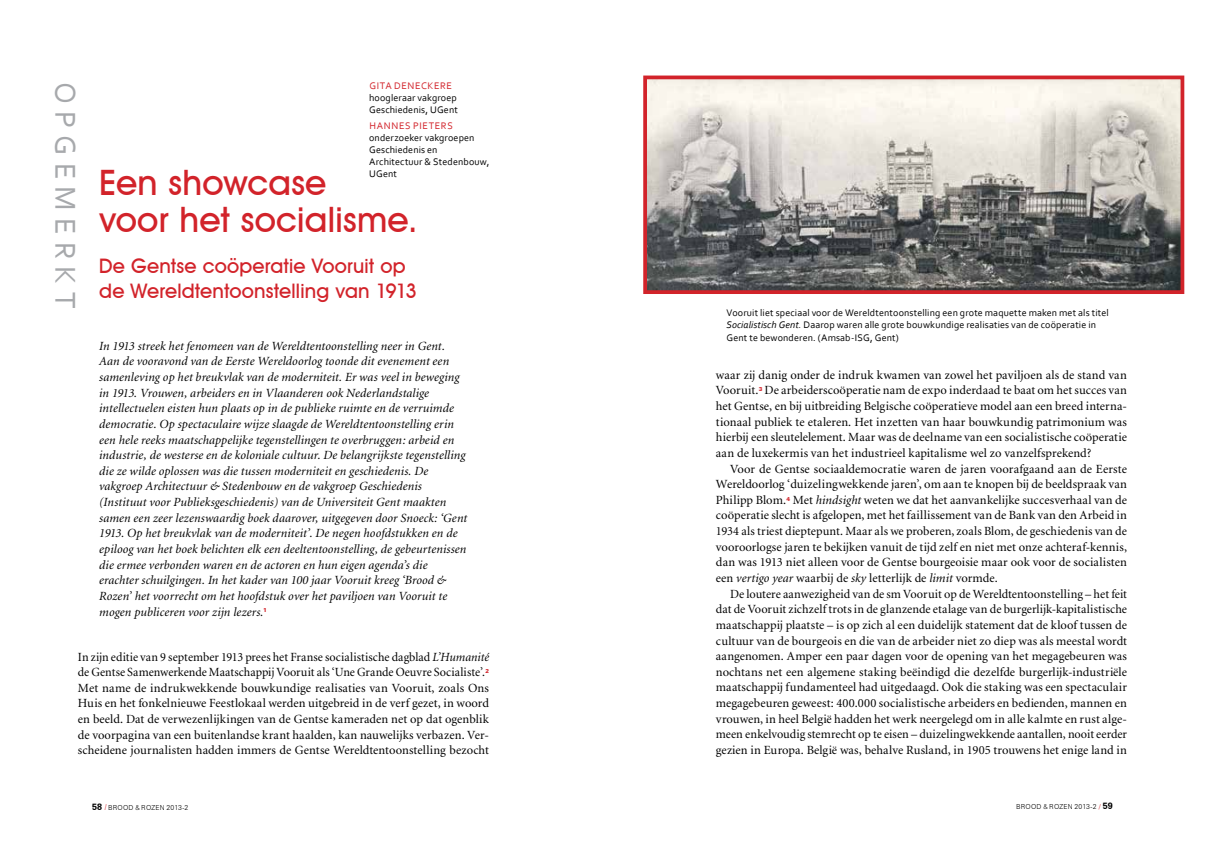
<style>
.page{position:relative;width:1205px;height:851px;background:#fff}
.page>*{position:absolute;margin:0;border:0;box-sizing:border-box;transform-origin:0 0}
.t1{font:500 35px/37.5px "Avant Garde IT Cby BT";letter-spacing:.005em;color:#d2232a}
.t2{font:30px "Corbel";letter-spacing:.235em;color:#a7a9ac}
.t3{font:500 20px/25px "Avant Garde IT Cby BT";letter-spacing:.01em;color:#d2232a}
.t4{font:12.5px/15.6px "Minion";letter-spacing:.005em;color:#000}
.t5{font:italic 12.5px/15.6px "Minion";letter-spacing:.01em;color:#000}
.t6{font:10px/12px "Corbel";letter-spacing:.015em;color:#000}
.t7{font:300 6.88px "Zurich BT";letter-spacing:.025em;color:#000}
.t8{font:900 5.5px "Zurich BT";color:#d2232a}
.s1{color:#d2232a}
.s2{font-style:italic}
.s3{font-weight:700;font-size:9px}
.s4{font-family:"Candara";font-weight:400;color:#d2232a}
.s5{font-family:"Futura BT"}
.s6{font-weight:400;color:#d2232a}
</style>
<div class="page">
<svg style="left:643px;top:75px;width:542px;height:219px;background:#aaa09c"></svg>
<p class="t2" style="left:84px;top:82px;width:228px;rotate:90deg">o pgemerk t</p>
<p class="t6" style="left:369px;top:79px;width:90px"><span class="s1">Gita Deneckere </span>hoogleraar vakgroep<br>Geschiedenis, UGent</p>
<p class="t6" style="left:369px;top:119px;width:122px"><span class="s1">Hannes Pieters </span>onderzoeker vakgroepen<br>Geschiedenis en<br>Architectuur &amp; Stedenbouw,<br>UGent</p>
<p class="t1" style="left:99px;top:163px;width:320px">Een showcase<br>voor het socialisme.</p>
<p class="t3" style="left:99px;top:253px;width:319px">De Gentse coöperatie Vooruit op de Wereldtentoonstelling van 1913</p>
<p class="t5" style="left:99px;top:338px;width:369px">In 1913 streek het fenomeen van de Wereldtentoonstelling neer in Gent.<br>Aan de vooravond van de Eerste Wereldoorlog toonde dit evenement een samenleving op het breukvlak van de moderniteit. Er was veel in beweging in 1913. Vrouwen, arbeiders en in Vlaanderen ook Nederlandstalige intellectuelen eisten hun plaats op in de publieke ruimte en de verruimde democratie. Op spectaculaire wijze slaagde de Wereldtentoonstelling erin een hele reeks maatschappelijke tegenstellingen te overbruggen: arbeid en industrie, de westerse en de koloniale cultuur. De belangrijkste tegenstelling die ze wilde oplossen was die tussen moderniteit en geschiedenis. De vakgroep Architectuur &amp; Stedenbouw en de vakgroep Geschiedenis (Instituut voor Publieksgeschiedenis) van de Universiteit Gent maakten samen een zeer lezenswaardig boek daarover, uitgegeven door Snoeck: ‘Gent 1913. Op het breukvlak van de moderniteit’. De negen hoofdstukken en de epiloog van het boek belichten elk een deeltentoonstelling, de gebeurtenissen die ermee verbonden waren en de actoren en hun eigen agenda’s die erachter schuilgingen. In het kader van 100 jaar Vooruit kreeg ‘Brood &amp; Rozen’ het voorrecht om het hoofdstuk over het paviljoen van Vooruit te mogen publiceren voor zijn lezers.</p>
<p class="t8" style="left:263px;top:607px;width:5px">1</p>
<p class="t4" style="left:78px;top:649px;width:413px">In zijn editie van 9 september 1913 prees het Franse socialistische dagblad <span class="s2">L’Humanité </span>de Gentse Samenwerkende Maatschappij Vooruit als ‘Une Grande Oeuvre Socialiste’.</p>
<p class="t8" style="left:485px;top:667px;width:5px">2</p>
<p class="t4" style="left:78px;top:680px;width:413px;text-align:justify">Met name de indrukwekkende bouwkundige realisaties van Vooruit, zoals Ons Huis en het fonkelnieuwe Feestlokaal werden uitgebreid in de verf gezet, in woord en beeld. Dat de verwezenlijkingen van de Gentse kameraden net op dat ogenblik de voorpagina van een buitenlandse krant haalden, kan nauwelijks verbazen. Ver&shy;scheidene journalisten hadden immers de Gentse Wereldtentoonstelling bezocht</p>
<p class="t6" style="left:726px;top:306px;width:384px;line-height:12.5px">Vooruit liet speciaal voor de Wereldtentoonstelling een grote maquette maken met als titel<br><span class="s2">Socialistisch Gent.</span> Daarop waren alle grote bouwkundige realisaties van de coöperatie in<br>Gent te bewonderen. (Amsab-I SG, Gent)</p>
<p class="t4" style="left:716px;top:367px;width:412px">waar zij danig onder de indruk kwamen van zowel het paviljoen als de stand van<br>Vooruit.</p>
<p class="t8" style="left:759px;top:386px;width:5px">3</p>
<p class="t4" style="left:764px;top:383px;width:364px">De arbeiderscoöperatie nam de expo inderdaad te baat om het succes van</p>
<p class="t4" style="left:716px;top:398px;width:413px">het Gentse, en bij uitbreiding Belgische coöperatieve model aan een breed interna-</p>
<p class="t4" style="left:716px;top:414px;width:412px">tionaal publiek te etaleren. Het inzetten van haar bouwkundig patrimonium was</p>
<p class="t4" style="left:716px;top:430px;width:413px">hierbij een sleutelelement. Maar was de deelname van een socialistische coöperatie</p>
<p class="t4" style="left:716px;top:445px;width:377px">aan de luxekermis van het industrieel kapitalisme wel zo vanzelfsprekend?</p>
<p class="t4" style="left:730px;top:461px;width:398px">Voor de Gentse sociaaldemocratie waren de jaren voorafgaand aan de Eerste</p>
<p class="t4" style="left:716px;top:477px;width:413px">Wereldoorlog ‘duizelingwekkende jaren’, om aan te knopen bij de beeldspraak van</p>
<p class="t4" style="left:716px;top:492px;width:72px">Philipp Blom.</p>
<p class="t8" style="left:786px;top:495px;width:5px">4</p>
<p class="t4" style="left:793px;top:492px;width:336px">Met <span class="s2">hindsight</span> weten we dat het aanvankelijke succesverhaal van de</p>
<p class="t4" style="left:716px;top:508px;width:413px">coöperatie slecht is afgelopen, met het faillissement van de Bank van den Arbeid in</p>
<p class="t4" style="left:716px;top:523px;width:412px">1934 als triest dieptepunt. Maar als we proberen, zoals Blom, de geschiedenis van de</p>
<p class="t4" style="left:716px;top:539px;width:413px">vooroorlogse jaren te bekijken vanuit de tijd zelf en niet met onze achteraf-kennis,</p>
<p class="t4" style="left:716px;top:555px;width:413px">dan was 1913 niet alleen voor de Gentse bourgeoisie maar ook voor de socialisten</p>
<p class="t4" style="left:716px;top:570px;width:283px">een <span class="s2">vertigo year</span> waarbij de <span class="s2">sky</span> letterlijk de <span class="s2">limit</span> vormde.</p>
<p class="t4" style="left:730px;top:586px;width:398px">De loutere aanwezigheid van de sm Vooruit op de Wereldtentoonstelling – het feit</p>
<p class="t4" style="left:716px;top:602px;width:413px">dat de Vooruit zichzelf trots in de glanzende etalage van de burgerlijk-kapitalistische</p>
<p class="t4" style="left:716px;top:617px;width:413px">maatschappij plaatste – is op zich al een duidelijk statement dat de kloof tussen de</p>
<p class="t4" style="left:716px;top:633px;width:413px">cultuur van de bourgeois en die van de arbeider niet zo diep was als meestal wordt</p>
<p class="t4" style="left:716px;top:648px;width:413px">aangenomen. Amper een paar dagen voor de opening van het megagebeuren was</p>
<p class="t4" style="left:716px;top:664px;width:413px">nochtans net een algemene staking beëindigd die dezelfde burgerlijk-industriële</p>
<p class="t4" style="left:716px;top:680px;width:413px">maatschappij fundamenteel had uitgedaagd. Ook die staking was een spectaculair</p>
<p class="t4" style="left:716px;top:695px;width:412px">megagebeuren geweest: 400.000 socialistische arbeiders en bedienden, mannen en</p>
<p class="t4" style="left:716px;top:711px;width:413px">vrouwen, in heel België hadden het werk neergelegd om in alle kalmte en rust alge-</p>
<p class="t4" style="left:716px;top:727px;width:413px">meen enkelvoudig stemrecht op te eisen – duizelingwekkende aantallen, nooit eerder</p>
<p class="t4" style="left:716px;top:742px;width:413px">gezien in Europa. België was, behalve Rusland, in 1905 trouwens het enige land in</p>
<p class="t7" style="left:92px;top:802px;width:98px"><span class="s3">58</span> <span class="s4">/</span> BROOD <span class="s5">&amp;</span> ROZEN 2013-2</p>
<p class="t7" style="left:1016px;top:802px;width:98px">BROOD <span class="s5">&amp;</span> ROZEN 2013-2 <span class="s6">/</span> <span class="s3">59</span></p>
</div>
